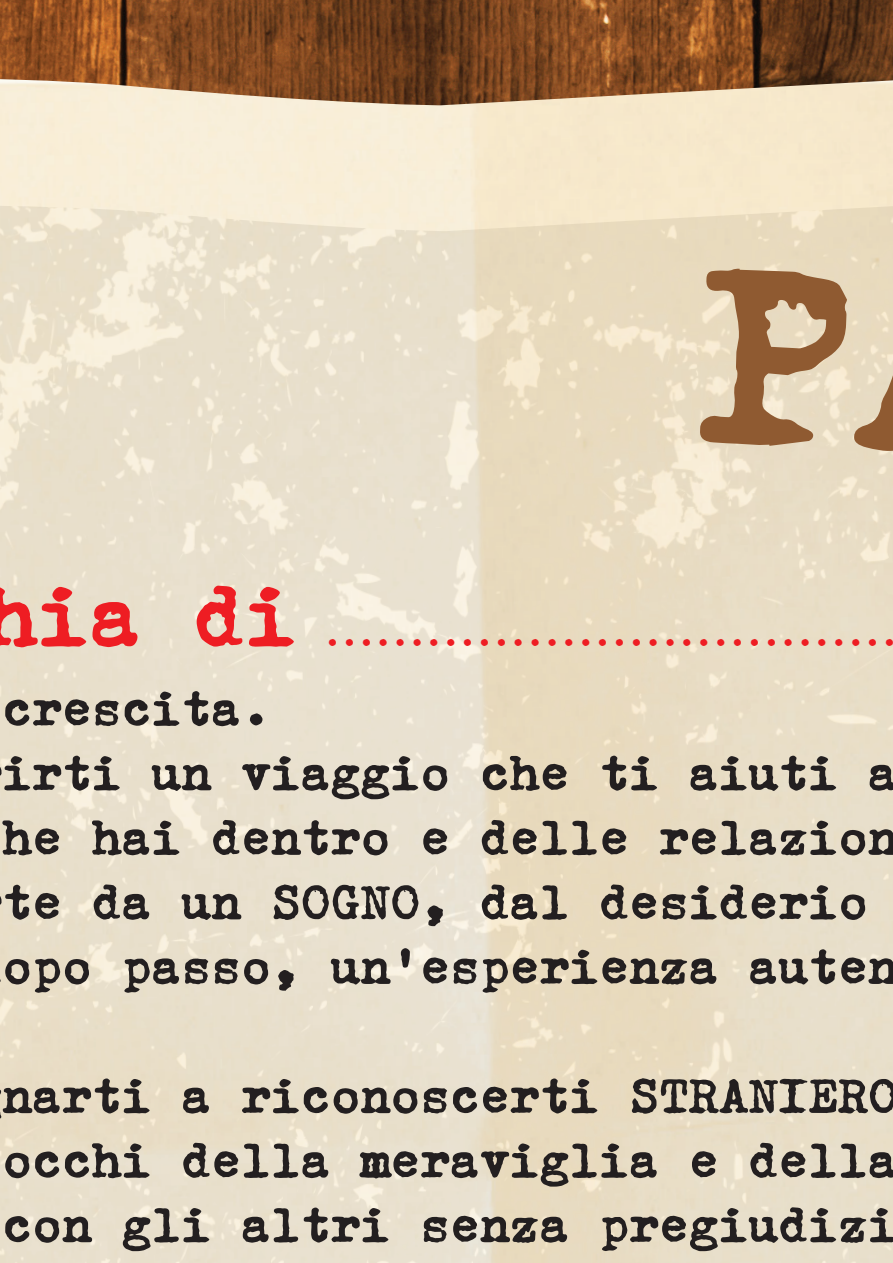
<style>
.page{position:relative;width:893px;height:1263px;background:#fff}
.page>*{position:absolute;margin:0;border:0;box-sizing:border-box;transform-origin:0 0}
.t1{font:99.3px "Erika Ormig";color:#ee1d23}
.t2{font:57.15px/64.5px "Erika Ormig";letter-spacing:-.08em;color:#231f20}
.t3{font:32.25px "Erika Ormig";color:#ee1d23}
</style>
<div class="page">
<img style="left:0;top:1px;width:892px;height:44px">
<img style="left:0;top:45px;width:892px;height:131px">
<svg style="left:699px;top:268px;width:149px;height:180px;background:#eaddc3"></svg>
<h1 class="t1" style="left:-18px;top:555px;width:321px">hia di</h1>
<p class="t3" style="left:323px;top:617px;width:578px">..................................</p>
<p class="t2" style="left:0;top:674px;width:902px">crescita.<br>irti un viaggio che ti aiuti a he hai dentro e delle relazion te da un SOGNO, dal desiderio opo passo, un’esperienza auten</p>
<p class="t2" style="left:0;top:1061px;width:902px;text-align:justify">narti a riconoscerti STRANIERO occhi della meraviglia e della con gli altri senza pregiudizi</p>
</div>
